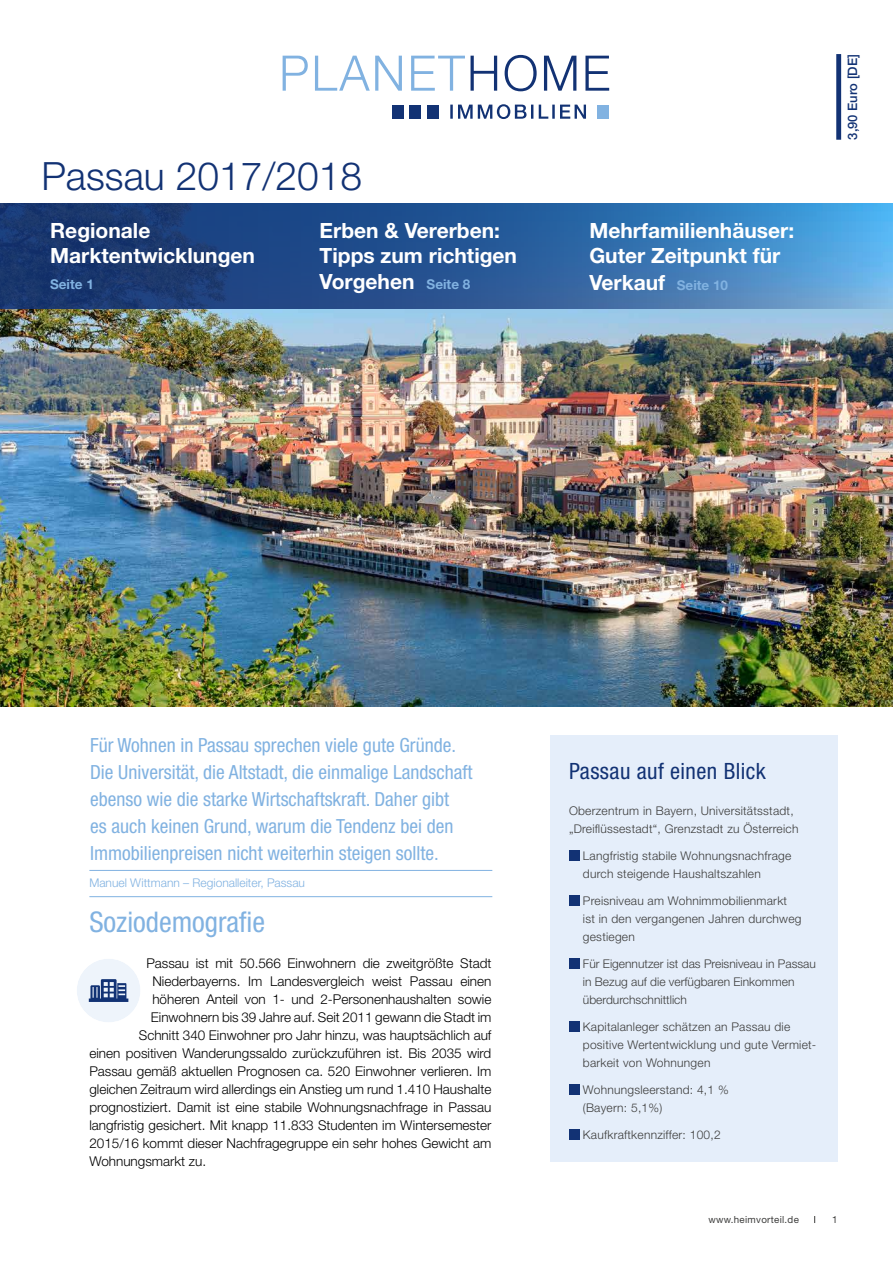
<style>
.page{position:relative;width:893px;height:1263px;background:#fff}
.page>*{position:absolute;margin:0;border:0;box-sizing:border-box;transform-origin:0 0}
.t1{font:300 39px "Helvetica Neue LT Std";color:#123274}
.t2{font:condensed 28.5px "Helvetica Neue LT Std";color:#81b2e1}
.t3{font:condensed 22.5px "Helvetica Neue LT Std";letter-spacing:.02em;color:#123274}
.t4{font:700 21px/25.7px "Helvetica Neue LT Std";color:#fff}
.t5{font:condensed 19.5px/27px "Helvetica Neue LT Std";color:#81b2e1}
.t6{font:300 13.5px "Helvetica Neue LT Std";color:#000}
.t7{font:700 13.5px "Helvetica Neue LT Std";color:#81b2e1}
.t8{font:500 13.05px "Helvetica Neue LT Std";color:#123274}
.t9{font:300 12px/18px "Helvetica Neue LT Std";letter-spacing:.02em;color:#3c3c3b}
.t10{font:300 12px/18px "Helvetica Neue LT Std";color:#3c3c3b}
.t11{font:300 12px "Helvetica Neue LT Std";color:#81b2e1}
.t12{font:9.75px "Helvetica Neue LT Std";letter-spacing:.03em;color:#3c3c3b}
.s1{font-size:13.5px;color:#81b2e1}
</style>
<div class="page">
<div style="left:77px;top:959px;width:63px;height:63px;background:#eef4fb;border-radius:50%"></div>
<svg style="left:89px;top:979px;width:39px;height:23px"></svg>
<div style="left:550px;top:735px;width:288px;height:427px;background:#e5eefa"></div>
<div style="left:569px;top:850px;width:10px;height:10px;background:#123274"></div>
<div style="left:569px;top:895px;width:10px;height:10px;background:#123274"></div>
<div style="left:569px;top:958px;width:10px;height:10px;background:#123274"></div>
<div style="left:569px;top:1021px;width:10px;height:10px;background:#123274"></div>
<div style="left:569px;top:1084px;width:10px;height:10px;background:#123274"></div>
<div style="left:569px;top:1129px;width:10px;height:10px;background:#123274"></div>
<hr style="left:89px;top:870px;width:403px;height:1px;background:#81b2e1">
<hr style="left:89px;top:896px;width:403px;height:1px;background:#81b2e1">
<img style="left:0;top:309px;width:893px;height:397px">
<div style="left:836px;top:54px;width:5px;height:86px;background:#123274"></div>
<svg style="left:471px;top:55px;width:138px;height:36px"></svg>
<svg style="left:283px;top:56px;width:182px;height:35px"></svg>
<div style="left:597px;top:105px;width:12px;height:14px;background:#81b2e1"></div>
<div style="left:392px;top:105px;width:12px;height:14px;background:#123274"></div>
<div style="left:409px;top:105px;width:12px;height:14px;background:#123274"></div>
<div style="left:427px;top:105px;width:12px;height:14px;background:#123274"></div>
<svg style="left:450px;top:104px;width:136px;height:15px"></svg>
<svg style="left:0;top:203px;width:893px;height:106px;background:#2d5f9b"></svg>
<h1 class="t1" style="left:41px;top:152px;width:322px">Passau 2017/2018</h1>
<h3 class="t4" style="left:320px;top:217px;width:199px">Erben &amp; Vererben:<br>Tipps zum richtigen<br>Vorgehen <span class="s1">Seite 8</span></h3>
<h3 class="t4" style="left:589px;top:217px;width:206px;line-height:26.1px">Mehrfamilienhäuser:<br>Guter Zeitpunkt für<br>Verkauf <span class="s1">Seite 10</span></h3>
<h3 class="t4" style="left:50px;top:217px;width:206px;line-height:25.2px">Regionale<br>Marktentwicklungen</h3>
<p class="t7" style="left:50px;top:276px;width:45px">Seite 1</p>
<p class="t8" style="left:845px;top:140px;width:87px;rotate:-90deg">3,90 Euro [DE]</p>
<p class="t5" style="left:90px;top:732px;width:384px">Für Wohnen in Passau sprechen viele gute Gründe.<br>Die Universität, die Altstadt, die einmalige Landschaft ebenso wie die starke Wirtschaftskraft. Daher gibt<br>es auch keinen Grund, warum die Tendenz bei den Immobilienpreisen nicht weiterhin steigen sollte.</p>
<p class="t11" style="left:89px;top:876px;width:217px">Manuel Wittmann – Regionalleiter, Passau</p>
<h2 class="t2" style="left:89px;top:906px;width:177px">Soziodemografie</h2>
<p class="t6" style="left:146px;top:955px;width:347px">Passau ist mit 50.566 Einwohnern die zweitgrößte Stadt</p>
<p class="t6" style="left:152px;top:973px;width:340px">Niederbayerns. Im Landesvergleich weist Passau einen</p>
<p class="t6" style="left:152px;top:991px;width:340px">höheren Anteil von 1- und 2-Personenhaushalten sowie</p>
<p class="t6" style="left:151px;top:1009px;width:342px">Einwohnern bis 39 Jahre auf. Seit 2011 gewann die Stadt im</p>
<p class="t6" style="left:139px;top:1027px;width:354px">Schnitt 340 Einwohner pro Jahr hinzu, was hauptsächlich auf</p>
<p class="t6" style="left:89px;top:1045px;width:403px">einen positiven Wanderungssaldo zurückzuführen ist. Bis 2035 wird</p>
<p class="t6" style="left:89px;top:1063px;width:404px">Passau gemäß aktuellen Prognosen ca. 520 Einwohner verlieren. Im</p>
<p class="t6" style="left:89px;top:1081px;width:404px">gleichen Zeitraum wird allerdings ein Anstieg um rund 1.410 Haushalte</p>
<p class="t6" style="left:89px;top:1099px;width:403px">prognostiziert. Damit ist eine stabile Wohnungsnachfrage in Passau</p>
<p class="t6" style="left:89px;top:1117px;width:403px">langfristig gesichert. Mit knapp 11.833 Studenten im Wintersemester</p>
<p class="t6" style="left:89px;top:1135px;width:403px">2015/16 kommt dieser Nachfragegruppe ein sehr hohes Gewicht am</p>
<p class="t6" style="left:89px;top:1153px;width:118px">Wohnungsmarkt zu.</p>
<h3 class="t3" style="left:569px;top:758px;width:198px">Passau auf einen Blick</h3>
<p class="t9" style="left:569px;top:802px;width:231px">Oberzentrum in Bayern, Universitätsstadt, „Dreiflüssestadt“, Grenzstadt zu Österreich</p>
<p class="t9" style="left:583px;top:847px;width:210px">Langfristig stabile Wohnungsnachfrage durch steigende Haushaltszahlen</p>
<p class="t9" style="left:583px;top:892px;width:220px">Preisniveau am Wohnimmobilienmarkt ist in den vergangenen Jahren durchweg gestiegen</p>
<p class="t10" style="left:583px;top:955px;width:234px">Für Eigennutzer ist das Preisniveau in Passau in Bezug auf die verfügbaren Einkommen überdurchschnittlich</p>
<p class="t9" style="left:583px;top:1018px;width:235px">Kapitalanleger schätzen an Passau die positive Wertentwicklung und gute Vermiet&shy;barkeit von Wohnungen</p>
<p class="t9" style="left:583px;top:1081px;width:147px">Wohnungsleerstand: 4,1 % (Bayern: 5,1%)</p>
<p class="t9" style="left:583px;top:1126px;width:139px">Kaufkraftkennziffer: 100,2</p>
<p class="t12" style="left:708px;top:1214px;width:92px">www.heimvorteil.de</p>
<p class="t12" style="left:832px;top:1214px;width:7px">1</p>
</div>
